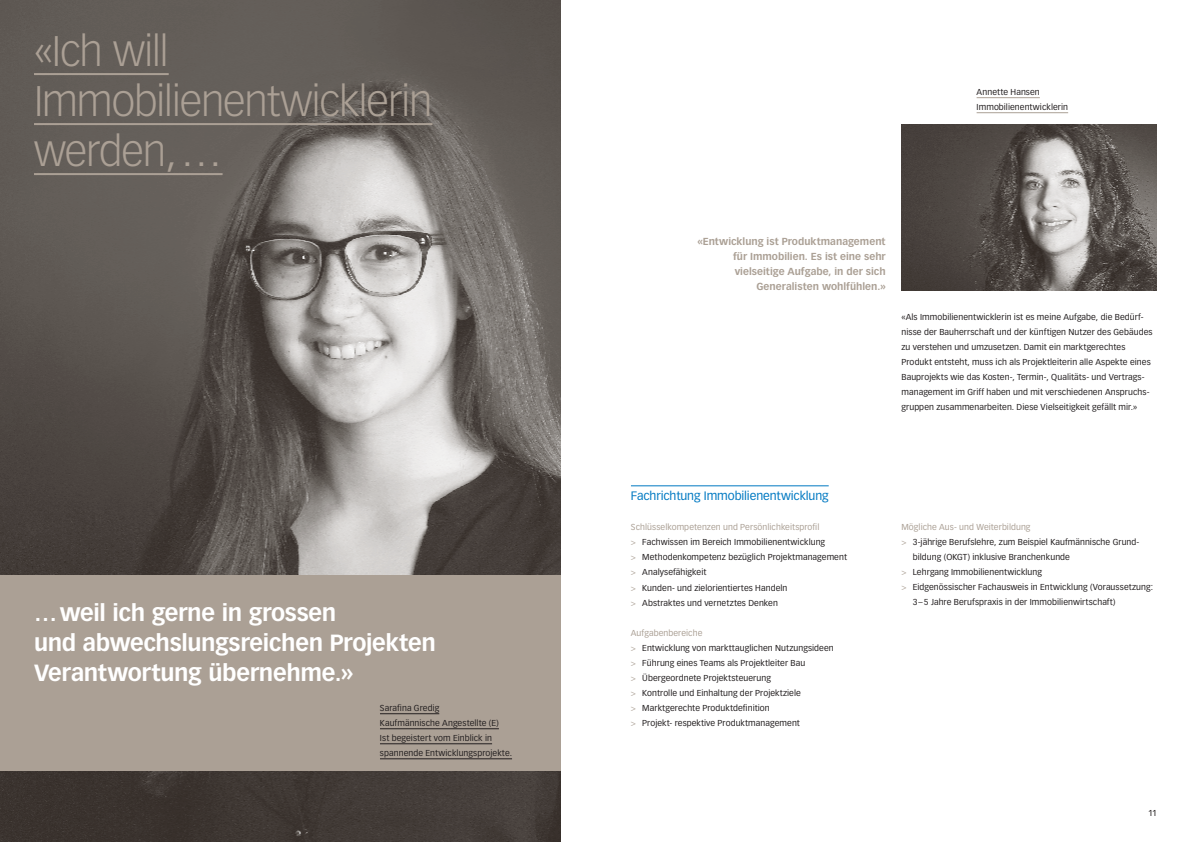
<style>
.page{position:relative;width:1191px;height:842px;background:#fff}
.page>*{position:absolute;margin:0;border:0;box-sizing:border-box;transform-origin:0 0}
.t1{font:300 42px/50px "Vectora LH";letter-spacing:-.03em;color:#aba095}
.t2{font:700 23px/30px "Vectora LH";letter-spacing:-.015em;color:#fff}
.t3{font:12px "Vectora LH";letter-spacing:-.01em;color:#0079c2}
.t4{font:700 10px/15px "Vectora LH";letter-spacing:.005em;color:#aba095;text-align:right}
.t5{font:8.5px/15px "Vectora LH";letter-spacing:.01em;color:#231f20}
.t6{font:8.5px "Vectora LH";letter-spacing:.005em;color:#aba095}
.s1{color:#aba095}
</style>
<div class="page">
<img style="left:0;top:0;width:560px;height:842px">
<hr style="left:34px;top:73px;width:135px;height:2px;background:#aba095">
<hr style="left:34px;top:123px;width:398px;height:2px;background:#aba095">
<hr style="left:34px;top:173px;width:189px;height:2px;background:#aba095">
<div style="left:0;top:575px;width:560px;height:196px;background:#aba095"></div>
<hr style="left:380px;top:713px;width:59px;height:1px;background:#231f20">
<hr style="left:380px;top:728px;width:119px;height:1px;background:#231f20">
<hr style="left:380px;top:743px;width:112px;height:1px;background:#231f20">
<hr style="left:380px;top:758px;width:132px;height:1px;background:#231f20">
<img style="left:901px;top:125px;width:256px;height:165px">
<hr style="left:976px;top:97px;width:63px;height:1px;background:#aba095">
<hr style="left:976px;top:112px;width:92px;height:1px;background:#aba095">
<hr style="left:631px;top:485px;width:197px;height:1px;background:#0079c2">
<h1 class="t1" style="left:34px;top:27px;width:400px">«Ich will<br>Immobilienentwicklerin werden,…</h1>
<h2 class="t2" style="left:34px;top:597px;width:403px">…weil ich gerne in grossen<br>und abwechslungsreichen Projekten<br>Verantwortung übernehme.»</h2>
<p class="t5" style="left:380px;top:700px;width:134px">Sarafina Gredig<br>Kaufmännische Angestellte (E)<br>Ist begeistert vom Einblick in spannende Entwicklungsprojekte.</p>
<p class="t5" style="left:976px;top:84px;width:93px">Annette Hansen<br>Immobilienentwicklerin</p>
<p class="t4" style="left:697px;top:234px;width:190px">«Entwicklung ist Produktmanagement für Immobilien. Es ist eine sehr vielseitige Aufgabe, in der sich<br>Generalisten wohlfühlen.»</p>
<p class="t5" style="left:901px;top:310px;width:253px">«Als Immobilienentwicklerin ist es meine Aufgabe, die Bedürf&shy;nisse der Bauherrschaft und der künftigen Nutzer des Gebäudes zu verstehen und umzusetzen. Damit ein marktgerechtes Produkt entsteht, muss ich als Projektleiterin alle Aspekte eines Bauprojekts wie das Kosten-, Termin-, Qualitäts- und Vertrags&shy;management im Griff haben und mit verschiedenen Anspruchs&shy;gruppen zusammenarbeiten. Diese Vielseitigkeit gefällt mir.»</p>
<h3 class="t3" style="left:631px;top:489px;width:199px">Fachrichtung Immobilienentwicklung</h3>
<p class="t5" style="left:631px;top:520px;width:218px"><span class="s1">Schlüsselkompetenzen und Persönlichkeitsprofil<br>&gt;</span> Fachwissen im Bereich Immobilienentwicklung<br><span class="s1">&gt;</span> Methodenkompetenz bezüglich Projektmanagement <span class="s1">&gt;</span> Analysefähigkeit<br><span class="s1">&gt;</span> Kunden- und zielorientiertes Handeln<br><span class="s1">&gt;</span> Abstraktes und vernetztes Denken</p>
<p class="t5" style="left:631px;top:625px;width:204px"><span class="s1">Aufgabenbereiche<br>&gt;</span> Entwicklung von markttauglichen Nutzungsideen <span class="s1">&gt;</span> Führung eines Teams als Projektleiter Bau<br><span class="s1">&gt;</span> Übergeordnete Projektsteuerung<br><span class="s1">&gt;</span> Kontrolle und Einhaltung der Projektziele<br><span class="s1">&gt;</span> Marktgerechte Produktdefinition<br><span class="s1">&gt;</span> Projekt- respektive Produktmanagement</p>
<p class="t6" style="left:901px;top:522px;width:130px">Mögliche Aus- und Weiterbildung</p>
<p class="t5" style="left:901px;top:535px;width:239px"><span class="s1">&gt;</span> 3-jährige Berufslehre, zum Beispiel Kaufmännische Grund-</p>
<p class="t5" style="left:912px;top:550px;width:159px">bildung (OKGT) inklusive Branchenkunde</p>
<p class="t5" style="left:901px;top:565px;width:142px"><span class="s1">&gt;</span> Lehrgang Immobilienentwicklung</p>
<p class="t5" style="left:901px;top:580px;width:253px"><span class="s1">&gt;</span> Eidgenössischer Fachausweis in Entwicklung (Voraussetzung:</p>
<p class="t5" style="left:912px;top:595px;width:204px">3–5 Jahre Berufspraxis in der Immobilienwirtschaft)</p>
<p class="t5" style="left:1148px;top:805px;width:10px">11</p>
</div>
